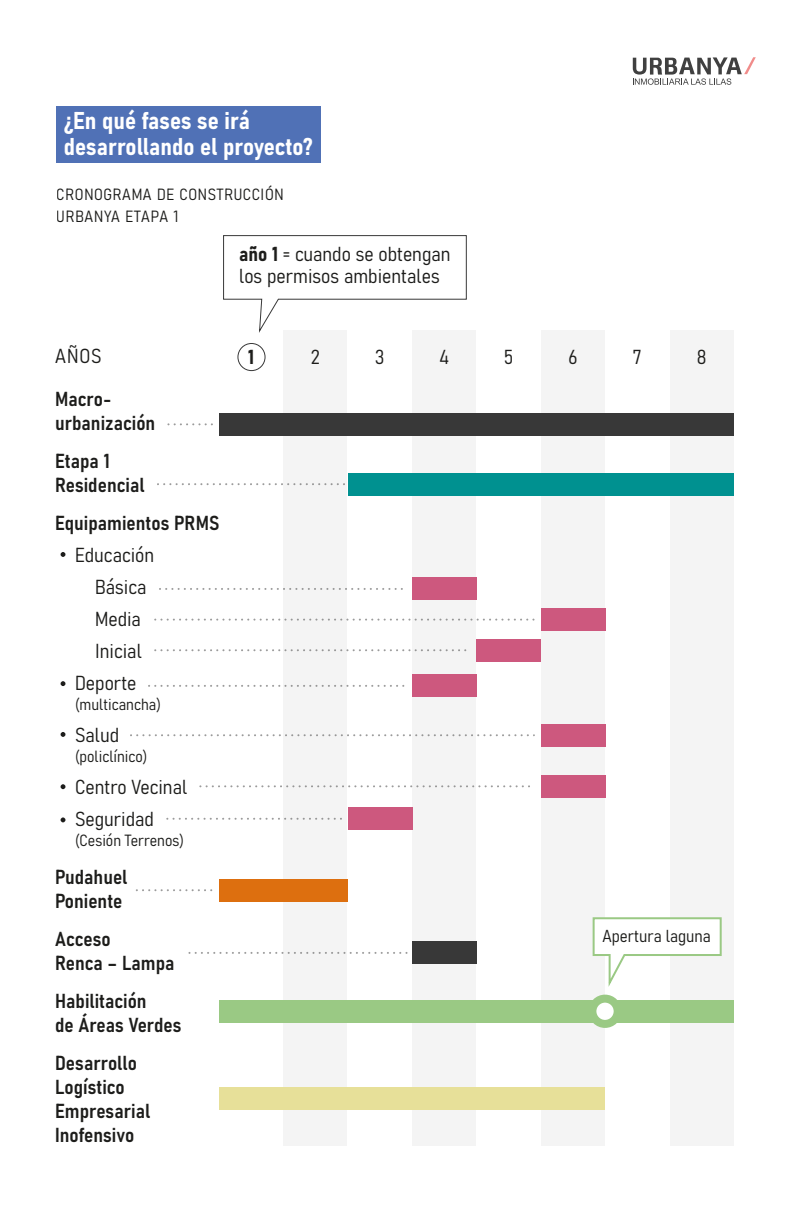
<style>
.page{position:relative;width:792px;height:1224px;background:#fff}
.page>*{position:absolute;margin:0;border:0;box-sizing:border-box;transform-origin:0 0}
.t1{font:24px/26.4px "Bahnschrift";color:#fff}
.t2{font:20px/24px "Bahnschrift";color:#1d1d1b}
.t3{font:17.2px "Bahnschrift";color:#1d1d1b}
.t4{font:16px "Bahnschrift";color:#1d1d1b}
.t5{font:16px/22px "Bahnschrift";letter-spacing:.04em;color:#1d1d1b}
</style>
<div class="page">
<div style="left:283px;top:331px;width:64px;height:815px;background:#f4f4f4"></div>
<div style="left:412px;top:331px;width:64px;height:815px;background:#f4f4f4"></div>
<div style="left:541px;top:331px;width:64px;height:815px;background:#f4f4f4"></div>
<div style="left:670px;top:331px;width:63px;height:815px;background:#f4f4f4"></div>
<svg style="left:61px;top:552px;width:4px;height:5px"></svg>
<svg style="left:61px;top:681px;width:4px;height:5px"></svg>
<svg style="left:61px;top:732px;width:4px;height:5px"></svg>
<svg style="left:61px;top:784px;width:4px;height:5px"></svg>
<svg style="left:61px;top:817px;width:4px;height:5px"></svg>
<div style="left:220px;top:413px;width:514px;height:22px;background:#383838"></div>
<div style="left:220px;top:1000px;width:514px;height:22px;background:#9ac984"></div>
<div style="left:220px;top:1087px;width:385px;height:22px;background:#e7e099"></div>
<div style="left:220px;top:879px;width:128px;height:22px;background:#dd6f0f"></div>
<div style="left:348px;top:473px;width:386px;height:22px;background:#009190"></div>
<div style="left:412px;top:578px;width:65px;height:22px;background:#cd587e"></div>
<div style="left:412px;top:675px;width:65px;height:22px;background:#cd587e"></div>
<div style="left:412px;top:942px;width:65px;height:22px;background:#383838"></div>
<div style="left:348px;top:808px;width:64px;height:22px;background:#cd587e"></div>
<div style="left:541px;top:609px;width:64px;height:22px;background:#cd587e"></div>
<div style="left:541px;top:724px;width:64px;height:22px;background:#cd587e"></div>
<div style="left:541px;top:775px;width:64px;height:22px;background:#cd587e"></div>
<div style="left:477px;top:639px;width:64px;height:22px;background:#cd587e"></div>
<svg style="left:223px;top:235px;width:244px;height:98px"></svg>
<div style="left:592px;top:999px;width:26px;height:25px;background:#fff;border-radius:50%"></div>
<div style="left:588px;top:995px;width:34px;height:33px;border:8px solid #9ac984;border-radius:50%"></div>
<svg style="left:149px;top:685px;width:256px;height:2px"></svg>
<svg style="left:155px;top:649px;width:312px;height:2px"></svg>
<svg style="left:155px;top:619px;width:380px;height:2px"></svg>
<svg style="left:160px;top:588px;width:243px;height:2px"></svg>
<svg style="left:131px;top:734px;width:403px;height:2px"></svg>
<svg style="left:200px;top:785px;width:330px;height:2px"></svg>
<svg style="left:167px;top:818px;width:175px;height:2px"></svg>
<svg style="left:158px;top:483px;width:187px;height:2px"></svg>
<svg style="left:189px;top:952px;width:218px;height:2px"></svg>
<svg style="left:168px;top:423px;width:45px;height:2px"></svg>
<svg style="left:137px;top:889px;width:76px;height:2px"></svg>
<div style="left:237px;top:343px;width:29px;height:28px;border:1px solid #383838;border-radius:50%"></div>
<svg style="left:592px;top:917px;width:130px;height:70px"></svg>
<svg style="left:633px;top:57px;width:123px;height:28px"></svg>
<div style="left:57px;top:107px;width:264px;height:56px;background:#5071b6"></div>
<p class="t1" style="left:64px;top:105px;width:251px">¿En qué fases se irá desarrollando el proyecto?</p>
<p class="t5" style="left:57px;top:183px;width:229px">CRONOGRAMA DE CONSTRUCCIÓN<br>URBANYA ETAPA 1</p>
<p class="t2" style="left:239px;top:241px;width:213px;line-height:22px">año 1 = cuando se obtengan los permisos ambientales</p>
<p class="t2" style="left:55px;top:343px;width:48px">AÑOS</p>
<p class="t2" style="left:248px;top:344px;width:8px">1</p>
<p class="t2" style="left:311px;top:344px;width:11px">2</p>
<p class="t2" style="left:375px;top:344px;width:11px">3</p>
<p class="t2" style="left:439px;top:344px;width:11px">4</p>
<p class="t2" style="left:504px;top:344px;width:11px">5</p>
<p class="t2" style="left:568px;top:344px;width:10px">6</p>
<p class="t2" style="left:633px;top:344px;width:10px">7</p>
<p class="t2" style="left:697px;top:344px;width:11px">8</p>
<p class="t2" style="left:55px;top:386px;width:102px">Macro&shy;urbanización</p>
<p class="t2" style="left:55px;top:448px;width:91px">Etapa 1<br>Residencial</p>
<p class="t2" style="left:55px;top:510px;width:166px">Equipamientos PRMS</p>
<p class="t2" style="left:75px;top:542px;width:81px">Educación</p>
<p class="t2" style="left:95px;top:574px;width:53px">Básica</p>
<p class="t2" style="left:95px;top:606px;width:47px">Media</p>
<p class="t2" style="left:95px;top:638px;width:48px">Inicial</p>
<p class="t2" style="left:75px;top:670px;width:63px">Deporte</p>
<p class="t4" style="left:75px;top:692px;width:87px">(multicancha)</p>
<p class="t2" style="left:75px;top:722px;width:46px">Salud</p>
<p class="t4" style="left:75px;top:744px;width:74px">(policlínico)</p>
<p class="t2" style="left:75px;top:770px;width:114px;line-height:32px">Centro Vecinal<br>Seguridad</p>
<p class="t4" style="left:75px;top:828px;width:110px">(Cesión Terrenos)</p>
<p class="t2" style="left:55px;top:864px;width:74px">Pudahuel<br>Poniente</p>
<p class="t2" style="left:55px;top:926px;width:121px">Acceso<br>Renca – Lampa</p>
<p class="t2" style="left:55px;top:988px;width:128px">Habilitación<br>de Áreas Verdes</p>
<p class="t2" style="left:55px;top:1050px;width:97px">Desarrollo<br>Logístico<br>Empresarial<br>Inofensivo</p>
<p class="t3" style="left:602px;top:923px;width:110px">Apertura laguna</p>
</div>
